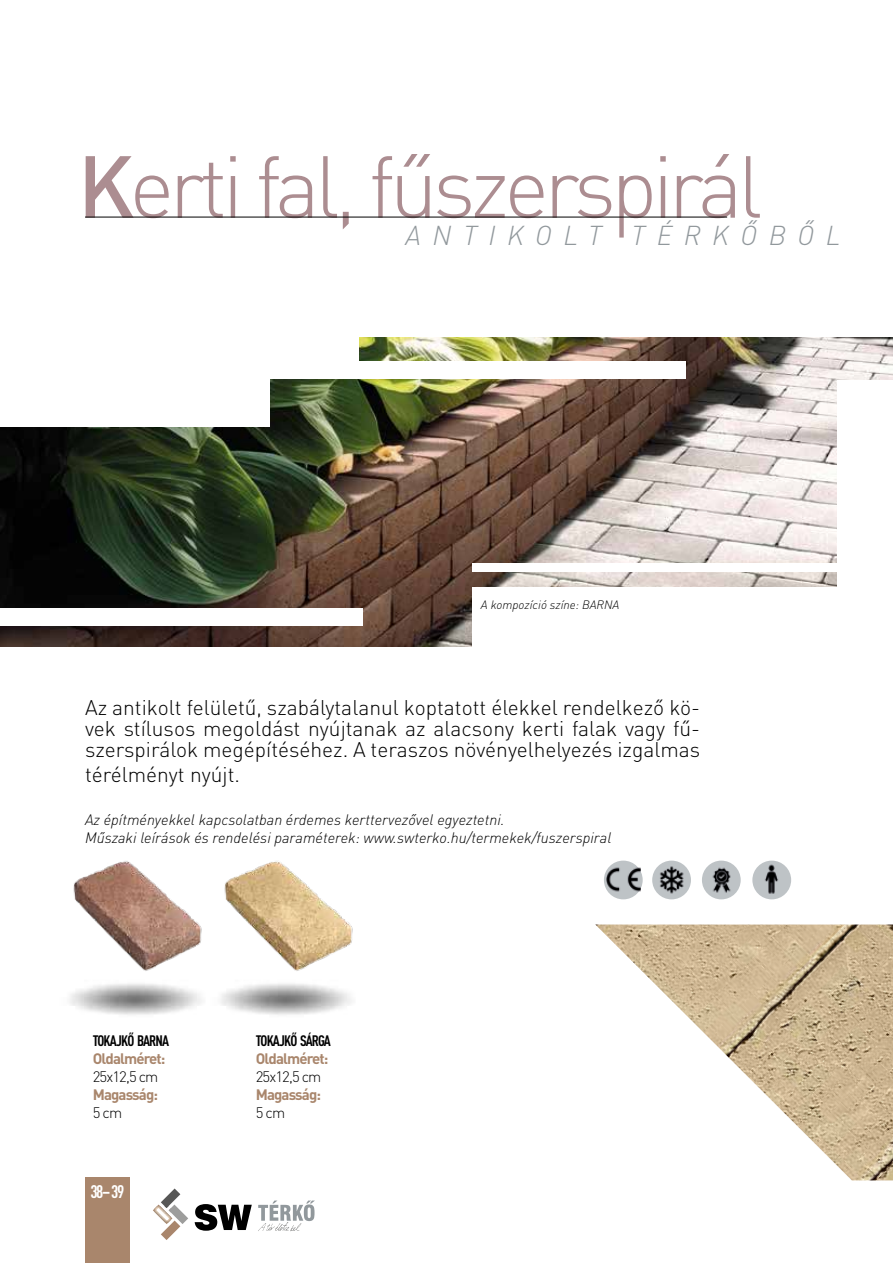
<style>
.page{position:relative;width:893px;height:1263px;background:#fff}
.page>*{position:absolute;margin:0;border:0;box-sizing:border-box;transform-origin:0 0}
.t1{font:300 86.4px "DIN Pro";letter-spacing:-.06em;color:#ac8d91}
.t2{font:italic 300 27px "DIN Pro";letter-spacing:.43em;color:#91989c}
.t3{font:300 21px/21px "DIN Pro";color:#000;text-align:justify}
.t4{font:700 condensed 18px "DIN Pro";color:#fff}
.t5{font:italic 300 15px/18px "DIN Pro";color:#000}
.t6{font:700 15px "DIN Pro";letter-spacing:-.06em;color:#a9866c}
.t7{font:700 condensed 15px "DIN Pro";letter-spacing:-.06em;color:#000}
.t8{font:300 15px "DIN Pro";letter-spacing:-.06em;color:#000}
.t9{font:italic 300 12px "DIN Pro";color:#000}
.s1{font-weight:500}
</style>
<div class="page">
<div style="left:86px;top:1178px;width:44px;height:85px;background:#a9866c"></div>
<img style="left:0;top:337px;width:893px;height:309px">
<img style="left:73px;top:861px;width:129px;height:111px">
<img style="left:224px;top:861px;width:129px;height:111px">
<img style="left:595px;top:924px;width:298px;height:256px">
<hr style="left:85px;top:217px;width:642px;height:1px;background:#000">
<div style="left:0;top:329px;width:359px;height:42px;background:#fff"></div>
<div style="left:472px;top:587px;width:421px;height:76px;background:#fff"></div>
<div style="left:0;top:608px;width:363px;height:17px;background:#fff"></div>
<div style="left:472px;top:563px;width:421px;height:8px;background:#fff"></div>
<div style="left:265px;top:361px;width:421px;height:17px;background:#fff"></div>
<div style="left:0;top:366px;width:269px;height:61px;background:#fff"></div>
<div style="left:838px;top:380px;width:55px;height:208px;background:#fff"></div>
<svg style="left:153px;top:1188px;width:35px;height:52px"></svg>
<svg style="left:195px;top:1204px;width:57px;height:27px"></svg>
<svg style="left:258px;top:1200px;width:57px;height:31px"></svg>
<div style="left:752px;top:861px;width:39px;height:38px;background:#bec3c6;border-radius:50%"></div>
<img style="left:754px;top:862px;width:35px;height:34px">
<div style="left:702px;top:861px;width:39px;height:38px;background:#bec3c6;border-radius:50%"></div>
<div style="left:652px;top:861px;width:39px;height:38px;background:#bec3c6;border-radius:50%"></div>
<div style="left:604px;top:861px;width:39px;height:38px;background:#bec3c6;border-radius:50%"></div>
<img style="left:704px;top:862px;width:34px;height:34px">
<img style="left:654px;top:862px;width:35px;height:34px">
<img style="left:606px;top:862px;width:34px;height:34px">
<h1 class="t1" style="left:78px;top:128px;width:686px"><span class="s1">K</span>erti fal, fűszerspirál</h1>
<p class="t2" style="left:405px;top:218px;width:437px">ANTIKOLT TÉRKŐBŐL</p>
<p class="t9" style="left:481px;top:597px;width:140px">A kompozíció színe: BARNA</p>
<p class="t3" style="left:85px;top:696px;width:617px">Az antikolt felületű, szabálytalanul koptatott élekkel rendelkező kö&shy;vek stílusos megoldást nyújtanak az alacsony kerti falak vagy fű&shy;szerspirálok megépítéséhez. A teraszos növényelhelyezés izgalmas</p>
<p class="t3" style="left:85px;top:763px;width:157px">térélményt nyújt.</p>
<p class="t5" style="left:85px;top:811px;width:528px">Az építményekkel kapcsolatban érdemes kerttervezővel egyeztetni.<br>Műszaki leírások és rendelési paraméterek: www.swterko.hu/termekek/fuszerspiral</p>
<p class="t7" style="left:93px;top:1032px;width:78px">TOKAJKŐ BARNA</p>
<p class="t6" style="left:93px;top:1048px;width:74px">Oldalméret:</p>
<p class="t8" style="left:93px;top:1066px;width:67px">25x12,5 cm</p>
<p class="t6" style="left:93px;top:1084px;width:67px">Magasság:</p>
<p class="t8" style="left:93px;top:1102px;width:31px">5 cm</p>
<p class="t4" style="left:90px;top:1181px;width:36px">38– 39</p>
<p class="t7" style="left:256px;top:1032px;width:77px">TOKAJKŐ SÁRGA</p>
<p class="t6" style="left:256px;top:1048px;width:74px">Oldalméret:</p>
<p class="t8" style="left:256px;top:1066px;width:67px">25x12,5 cm</p>
<p class="t6" style="left:256px;top:1084px;width:67px">Magasság:</p>
<p class="t8" style="left:256px;top:1102px;width:31px">5 cm</p>
</div>
